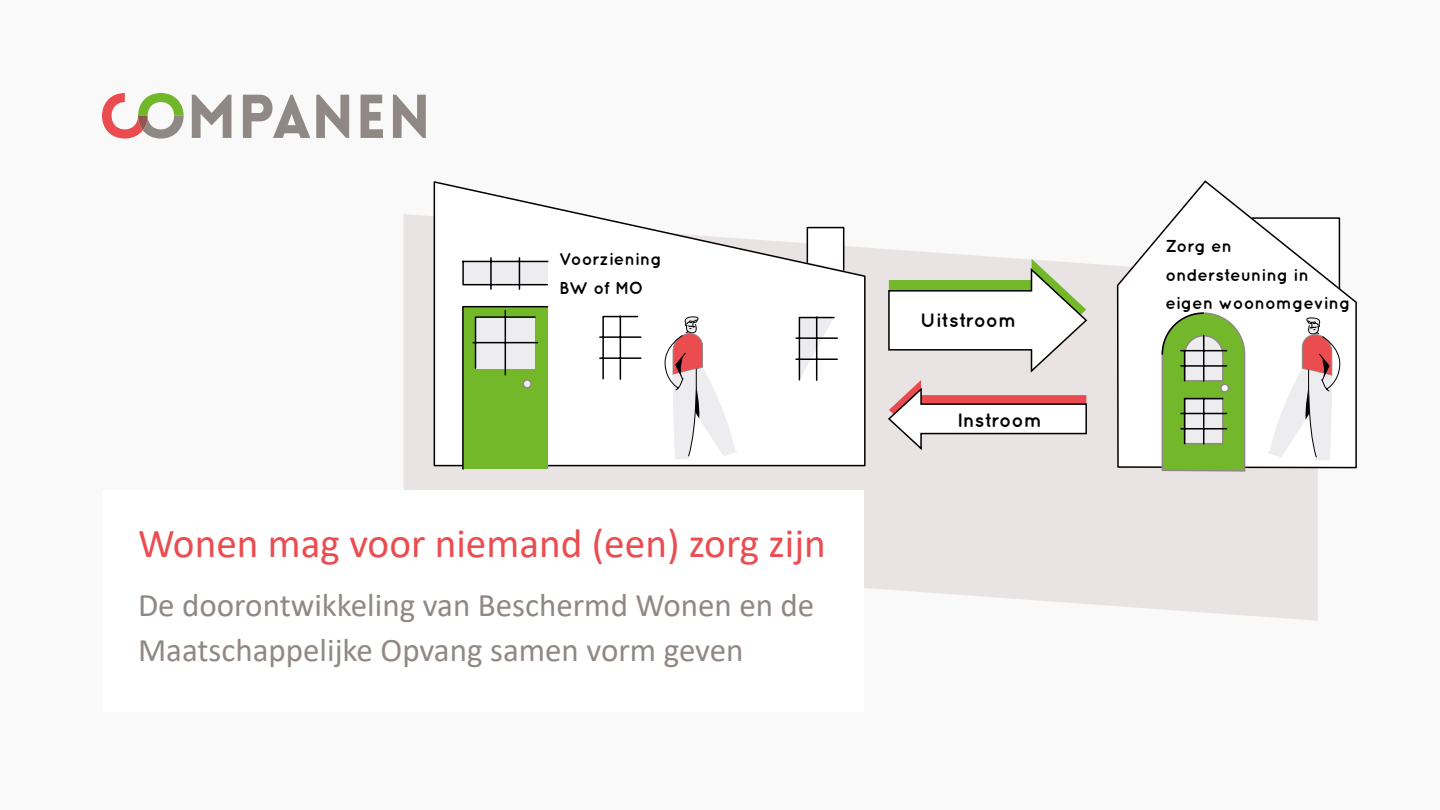
<style>
.page{position:relative;width:1440px;height:810px;background:#f9f9f9}
.page>*{position:absolute;margin:0;border:0;box-sizing:border-box;transform-origin:0 0}
.t1{font:41.25px "Calibri";color:#ea4c50}
.t2{font:33px/45px "Calibri";color:#908884}
.t3{font:700 19.5px "Quicksand";color:#000}
.t4{font:700 17.25px/28.5px "Quicksand";color:#000}
</style>
<div class="page">
<svg style="left:404px;top:214px;width:914px;height:407px;fill:#e9e4e3"></svg>
<svg style="left:1116px;top:180px;width:241px;height:289px"></svg>
<svg style="left:433px;top:181px;width:433px;height:286px"></svg>
<svg style="left:461px;top:256px;width:88px;height:35px"></svg>
<svg style="left:461px;top:305px;width:88px;height:166px"></svg>
<svg style="left:1161px;top:312px;width:85px;height:160px"></svg>
<svg style="left:598px;top:315px;width:44px;height:66px"></svg>
<svg style="left:665px;top:316px;width:73px;height:143px"></svg>
<svg style="left:1267px;top:317px;width:73px;height:143px"></svg>
<svg style="left:887px;top:259px;width:201px;height:115px"></svg>
<svg style="left:887px;top:380px;width:201px;height:72px"></svg>
<div style="left:102px;top:490px;width:762px;height:222px;background:#fff"></div>
<svg style="left:102px;top:93px;width:324px;height:46px"></svg>
<p class="t4" style="left:559px;top:245px;width:104px">Voorziening<br>BW of MO</p>
<p class="t1" style="left:138px;top:515px;width:689px">Wonen mag voor niemand (een) zorg zijn</p>
<p class="t2" style="left:138px;top:582px;width:678px">De doorontwikkeling van Beschermd Wonen en de<br>Maatschappelijke Opvang samen vorm geven</p>
<p class="t3" style="left:920px;top:308px;width:98px">Uitstroom</p>
<p class="t3" style="left:957px;top:408px;width:87px">Instroom</p>
<p class="t4" style="left:1166px;top:231px;width:187px">Zorg en ondersteuning in eigen woonomgeving</p>
</div>
